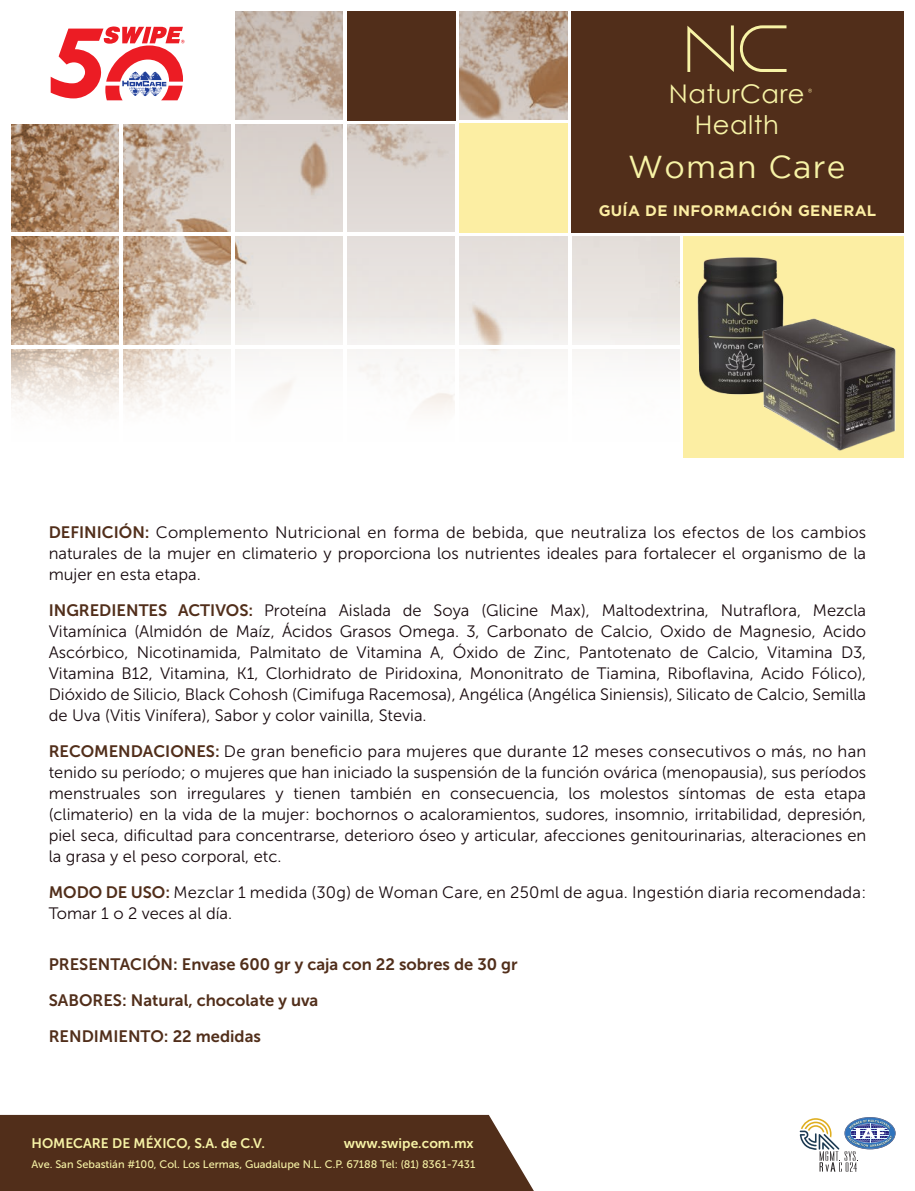
<style>
.page{position:relative;width:915px;height:1191px;background:#fff}
.page>*{position:absolute;margin:0;border:0;box-sizing:border-box;transform-origin:0 0}
.t1{font:31.65px "Gotham";letter-spacing:.04em;color:#f7f3a6}
.t2{font:25.65px/30.9px "Century Gothic";letter-spacing:.02em;color:#f7f3a6;text-align:center}
.t3{font:16.5px/21px "Museo Sans 300";color:#180a0e;text-align:justify}
.t4{font:16.5px/36px "Museo Sans 700";color:#512e1a}
.t5{font:700 15.15px "Gotham";letter-spacing:.02em;color:#fceea3}
.t6{font:13.8px "Museo Sans 700";color:#f7f3a6}
.t7{font:10.95px "Museo Sans 500";color:#f7f3a6}
.s1{font-family:"Museo Sans 700";color:#512e1a}
</style>
<div class="page">
<svg style="left:11px;top:11px;width:668px;height:300px;background:#cfc0b3"></svg>
<svg style="left:11px;top:311px;width:643px;height:102px"></svg>
<hr style="left:120px;top:7px;width:3px;height:453px;background:#fff">
<hr style="left:232px;top:7px;width:3px;height:453px;background:#fff">
<hr style="left:343px;top:7px;width:4px;height:453px;background:#fff">
<hr style="left:455px;top:7px;width:4px;height:453px;background:#fff">
<svg style="left:567px;top:11px;width:4px;height:402px"></svg>
<svg style="left:903px;top:11px;width:1px;height:296px"></svg>
<hr style="left:8px;top:120px;width:896px;height:3px;background:#fff">
<hr style="left:8px;top:233px;width:896px;height:3px;background:#fff">
<hr style="left:8px;top:345px;width:896px;height:4px;background:#fff">
<div style="left:7px;top:8px;width:226px;height:113px;background:#fff"></div>
<div style="left:458px;top:124px;width:109px;height:109px;background:#fceea3"></div>
<div style="left:347px;top:11px;width:108px;height:109px;background:#512e1a"></div>
<div style="left:571px;top:11px;width:332px;height:222px;background:#512e1a"></div>
<div style="left:683px;top:236px;width:220px;height:222px;background:#fceea3"></div>
<svg style="left:51px;top:26px;width:133px;height:74px"></svg>
<svg style="left:687px;top:25px;width:46px;height:47px"></svg>
<svg style="left:739px;top:25px;width:47px;height:47px"></svg>
<div style="left:0;top:1115px;width:533px;height:76px;background:#512e1a"></div>
<svg style="left:799px;top:1117px;width:96px;height:54px"></svg>
<img style="left:654px;top:237px;width:130px;height:158px">
<img style="left:740px;top:307px;width:164px;height:151px">
<h2 class="t2" style="left:668px;top:78px;width:137px">NaturCare<br>Health</h2>
<h1 class="t1" style="left:628px;top:149px;width:219px">Woman Care</h1>
<p class="t5" style="left:598px;top:202px;width:279px">GUÍA DE INFORMACIÓN GENERAL</p>
<p class="t3" style="left:49px;top:521px;width:818px"><span class="s1">DEFINICIÓN:</span> Complemento Nutricional en forma de bebida, que neutraliza los efectos de los cambios naturales de la mujer en climaterio y proporciona los nutrientes ideales para fortalecer el organismo de la mujer en esta etapa.</p>
<p class="t3" style="left:49px;top:599px;width:818px"><span class="s1">INGREDIENTES ACTIVOS:</span> Proteína Aislada de Soya (Glicine Max), Maltodextrina, Nutraflora, Mezcla Vitamínica (Almidón de Maíz, Ácidos Grasos Omega. 3, Carbonato de Calcio, Oxido de Magnesio, Acido Ascórbico, Nicotinamida, Palmitato de Vitamina A, Óxido de Zinc, Pantotenato de Calcio, Vitamina D3, Vitamina B12, Vitamina, K1, Clorhidrato de Piridoxina, Mononitrato de Tiamina, Riboflavina, Acido Fólico), Dióxido de Silicio, Black Cohosh (Cimifuga Racemosa), Angélica (Angélica Siniensis), Silicato de Calcio, Semilla de Uva (Vitis Vinífera), Sabor y color vainilla, Stevia.</p>
<p class="t3" style="left:49px;top:740px;width:818px"><span class="s1">RECOMENDACIONES:</span> De gran beneficio para mujeres que durante 12 meses consecutivos o más, no han tenido su período; o mujeres que han iniciado la suspensión de la función ovárica (menopausia), sus períodos menstruales son irregulares y tienen también en consecuencia, los molestos síntomas de esta etapa (climaterio) en la vida de la mujer: bochornos o acaloramientos, sudores, insomnio, irritabilidad, depresión, piel seca, dificultad para concentrarse, deterioro óseo y articular, afecciones genitourinarias, alteraciones en la grasa y el peso corporal, etc.</p>
<p class="t3" style="left:49px;top:881px;width:818px"><span class="s1">MODO DE USO:</span> Mezclar 1 medida (30g) de Woman Care, en 250ml de agua. Ingestión diaria recomendada:<br>Tomar 1 o 2 veces al día.</p>
<p class="t4" style="left:49px;top:946px;width:470px">PRESENTACIÓN: Envase 600 gr y caja con 22 sobres de 30 gr<br>SABORES: Natural, chocolate y uva<br>RENDIMIENTO: 22 medidas</p>
<p class="t6" style="left:31px;top:1135px;width:235px">HOMECARE DE MÉXICO, S.A. de C.V.</p>
<p class="t6" style="left:343px;top:1135px;width:131px">www.swipe.com.mx</p>
<p class="t7" style="left:31px;top:1158px;width:445px">Ave. San Sebastián #100, Col. Los Lermas, Guadalupe N.L. C.P. 67188 Tel: (81) 8361-7431</p>
</div>
